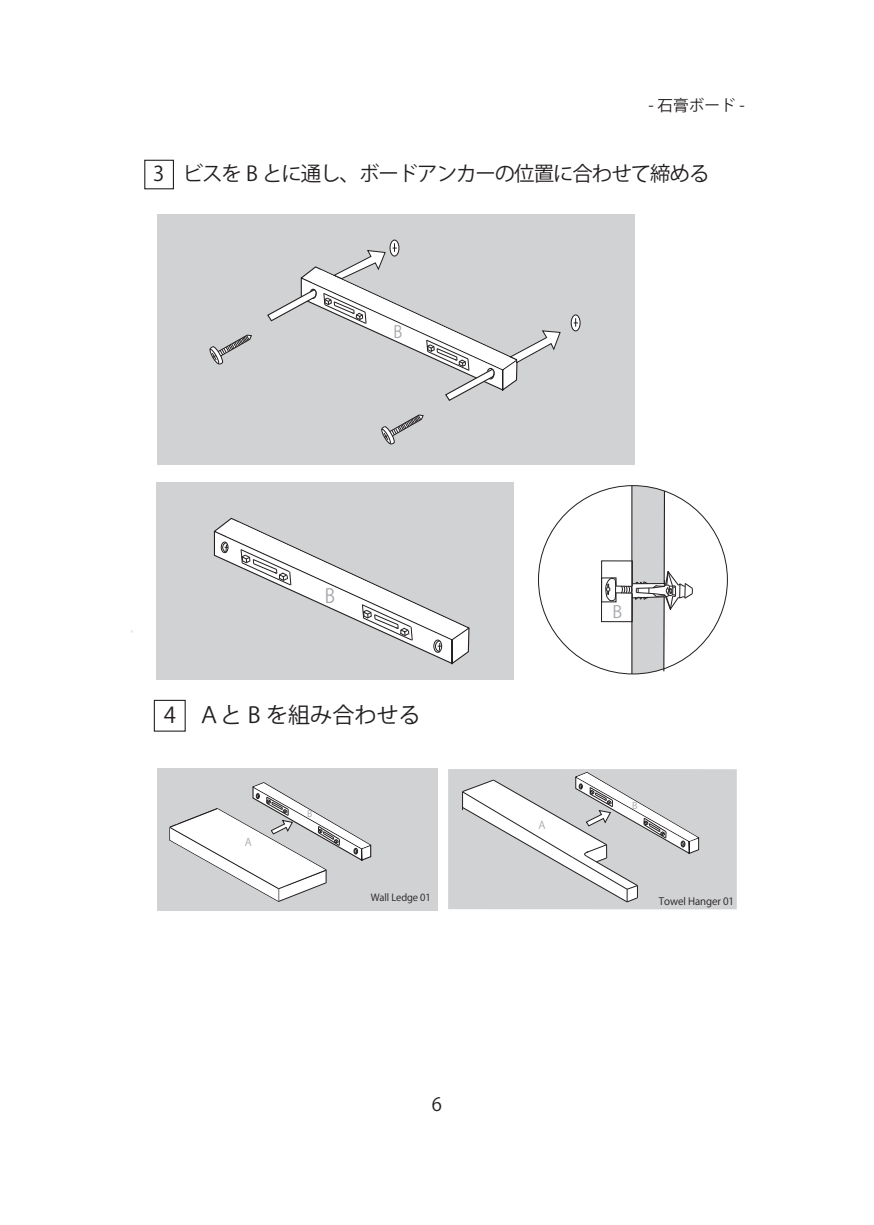
<style>
.page{position:relative;width:874px;height:1225px;background:#fff}
.page>*{position:absolute;margin:0;border:0;box-sizing:border-box;transform-origin:0 0}
.t1{font:22px "Koz Go Pro Regular 83 pv RKSJ H";color:#231f20}
.t2{font:20.4px "Koz Go Pro Regular 83 pv RKSJ H";letter-spacing:-.05em;color:#231f20}
.t3{font:19.4px "Koz Go Pro Regular 83 pv RKSJ H";color:#a8a9ad;scale:.92 1}
.t4{font:18.4px "Koz Go Pro";color:#231f20}
.t5{font:16.8px "Koz Go Pro Regular 83 pv RKSJ H";color:#a8a9ad;scale:.92 1}
.t6{font:16.8px "Koz Go Pro Regular 83 pv RKSJ H";color:#a8a9ad}
.t7{font:15.6px "Koz Go Pro";color:#231f20}
.t8{font:10.8px "Koz Go Pro Regular 83 pv RKSJ H";color:#a8a9ad}
.t9{font:10.6px "Koz Go Pro Regular 83 pv RKSJ H";color:#a8a9ad}
.t10{font:10px "Koz Go Pro Regular 83 pv RKSJ H";letter-spacing:-.01em;color:#231f20}
.t11{font:9.6px "Koz Go Pro Regular 83 pv RKSJ H";letter-spacing:-.01em;color:#231f20}
.t12{font:9.4px "Koz Go Pro Regular 83 pv RKSJ H";color:#a8a9ad}
.t13{font:9px "Koz Go Pro Regular 83 pv RKSJ H";color:#a8a9ad}
</style>
<div class="page">
<div style="left:156px;top:483px;width:358px;height:197px;background:#d1d2d4"></div>
<svg style="left:213px;top:517px;width:257px;height:148px"></svg>
<div style="left:154px;top:700px;width:32px;height:31px;border:1px solid #231f20"></div>
<div style="left:448px;top:769px;width:288px;height:140px;background:#d1d2d4"></div>
<svg style="left:462px;top:772px;width:237px;height:131px"></svg>
<div style="left:157px;top:769px;width:280px;height:142px;background:#d1d2d4"></div>
<svg style="left:169px;top:782px;width:203px;height:120px"></svg>
<div style="left:144px;top:160px;width:30px;height:29px;border:1px solid #231f20"></div>
<div style="left:156px;top:214px;width:478px;height:251px;background:#d1d2d4"></div>
<svg style="left:209px;top:334px;width:43px;height:31px"></svg>
<svg style="left:381px;top:414px;width:42px;height:31px"></svg>
<div style="left:389px;top:240px;width:10px;height:16px;border:1px solid #231f20;border-radius:50%"></div>
<svg style="left:267px;top:243px;width:294px;height:158px"></svg>
<svg style="left:571px;top:315px;width:8px;height:16px"></svg>
<div style="left:570px;top:314px;width:10px;height:17px;border:1px solid #231f20;border-radius:50%"></div>
<svg style="left:573px;top:318px;width:4px;height:9px"></svg>
<svg style="left:600px;top:485px;width:92px;height:189px"></svg>
<p class="t7" style="left:648px;top:95px;width:98px">- 石膏ボード -</p>
<p class="t2" style="left:153px;top:162px;width:557px">　3 ビスを B とに通し、ボードアンカーの位置に合わせて締める</p>
<p class="t5" style="left:393px;top:323px;width:11px">B</p>
<p class="t3" style="left:325px;top:585px;width:13px">B</p>
<p class="t1" style="left:164px;top:703px;width:258px">　4 Ａと B を組み合わせる</p>
<p class="t9" style="left:245px;top:836px;width:9px">A</p>
<p class="t13" style="left:307px;top:809px;width:7px">B</p>
<p class="t11" style="left:370px;top:892px;width:62px">Wall Ledge 01</p>
<p class="t4" style="left:431px;top:1092px;width:12px">6</p>
<p class="t6" style="left:612px;top:602px;width:11px">B</p>
<p class="t8" style="left:538px;top:818px;width:9px">A</p>
<p class="t12" style="left:632px;top:800px;width:7px">B</p>
<p class="t10" style="left:658px;top:895px;width:77px">Towel Hanger 01</p>
</div>
